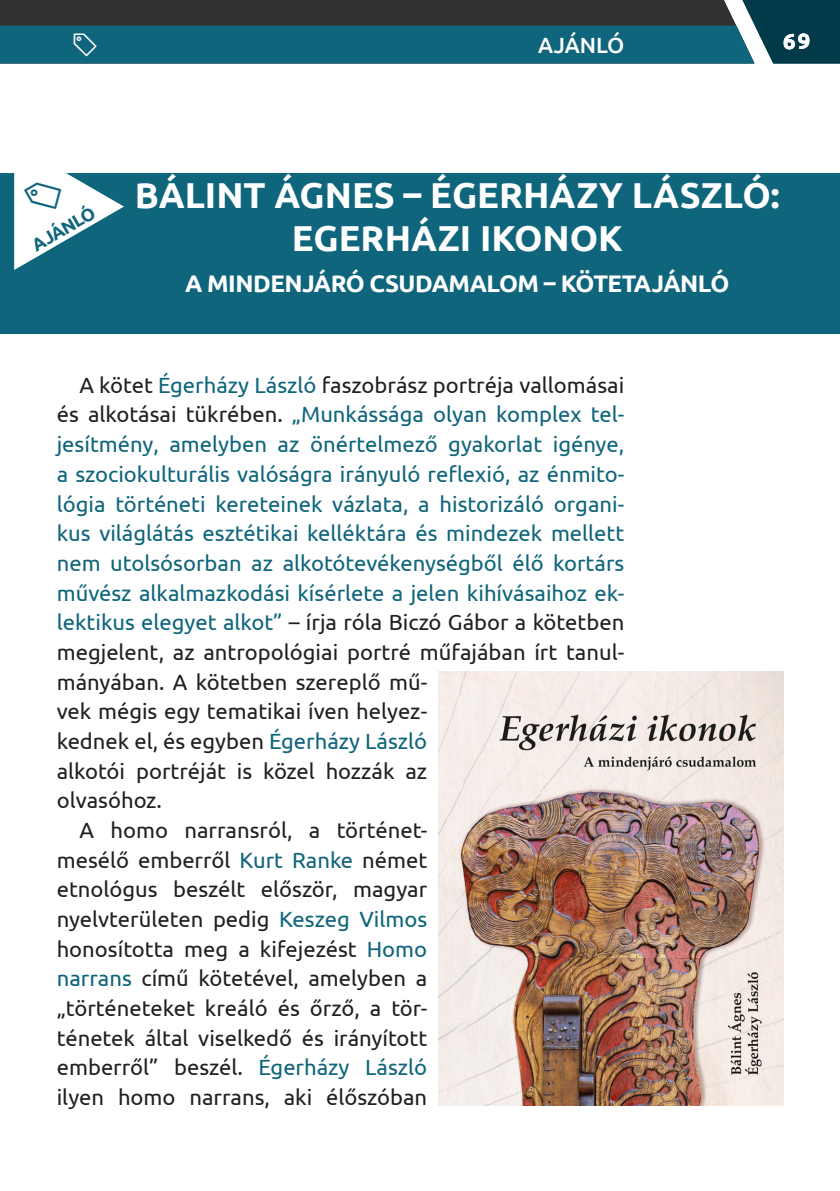
<style>
.page{position:relative;width:840px;height:1191px;background:#fff}
.page>*{position:absolute;margin:0;border:0;box-sizing:border-box;transform-origin:0 0}
.EKE_cím{font:700 36px/43.2px "Ubuntu";color:#fff;text-align:center}
.EKE_cím_al{font:700 24px "Ubuntu";letter-spacing:-.02em;color:#fff}
.EKE_alap{font:22px/29.6px "Ubuntu";color:#0f657b}
.EKE_alap-2{font:22px/29.6px "Ubuntu";color:#231f20;text-align:justify}
.t1{font:500 22px "Ubuntu";color:#fff}
.t2{font:700 22px "Ubuntu";color:#fff}
.Lábjegyzet{font:700 18px "Ubuntu";color:#0f657b}
.s1{color:#231f20}
.s2{color:#0f657b}
</style>
<div class="page">
<div style="left:0;top:172px;width:839px;height:161px;background:#0f657b"></div>
<img style="left:438px;top:672px;width:344px;height:434px">
<svg style="left:0;top:0;width:839px;height:63px;background:#1f525f"></svg>
<svg style="left:14px;top:172px;width:110px;height:98px"></svg>
<p class="t1" style="left:538px;top:31px;width:88px">AJÁNLÓ</p>
<p class="t2" style="left:782px;top:28px;width:28px">69</p>
<p class="Lábjegyzet" style="left:28px;top:236px;width:71px;rotate:-30deg">AJÁNLÓ</p>
<p class="EKE_cím" style="left:135px;top:173px;width:646px">BÁLINT ÁGNES – ÉGERHÁZY LÁSZLÓ:<br>EGERHÁZI IKONOK</p>
<p class="EKE_cím_al" style="left:185px;top:269px;width:545px">A MINDENJÁRÓ CSUDAMALOM – KÖTETAJÁNLÓ</p>
<p class="EKE_alap" style="left:57px;top:369px;width:568px;text-indent:23px"><span class="s1">A kötet</span> Égerházy László <span class="s1">faszobrász portréja vallomásai és alkotásai tükrében.</span> „Munkássága olyan komplex tel&shy;jesítmény, amelyben az önértelmező gyakorlat igénye, a szociokulturális valóságra irányuló reflexió, az énmito&shy;lógia történeti kereteinek vázlata, a historizáló organi&shy;kus világlátás esztétikai kelléktára és mindezek mellett nem utolsósorban az alkotótevékenységből élő kortárs művész alkalmazkodási kísérlete a jelen kihívásaihoz ek&shy;lektikus elegyet alkot” <span class="s1">– írja róla Biczó Gábor a kötetben megjelent, az antropológiai portré műfajában írt tanul&shy;mányában. A kötetben szereplő mű-<br>vek mégis egy tematikai íven helyez-<br>kednek el, és egyben</span> Égerházy László<br><span class="s1">alkotói portréját is közel hozzák az<br>olvasóhoz.</span></p>
<p class="EKE_alap-2" style="left:57px;top:814px;width:372px;text-indent:23px">A homo narransról, a történet&shy;mesélő emberről <span class="s2">Kurt Ranke</span> német etnológus beszélt először, magyar nyelvterületen pedig <span class="s2">Keszeg Vilmos </span>honosította meg a kifejezést <span class="s2">Homo narrans</span> című kötetével, amelyben a „történeteket kreáló és őrző, a tör&shy;ténetek által viselkedő és irányított emberről” beszél. <span class="s2">Égerházy László </span>ilyen homo narrans, aki élőszóban</p>
</div>
